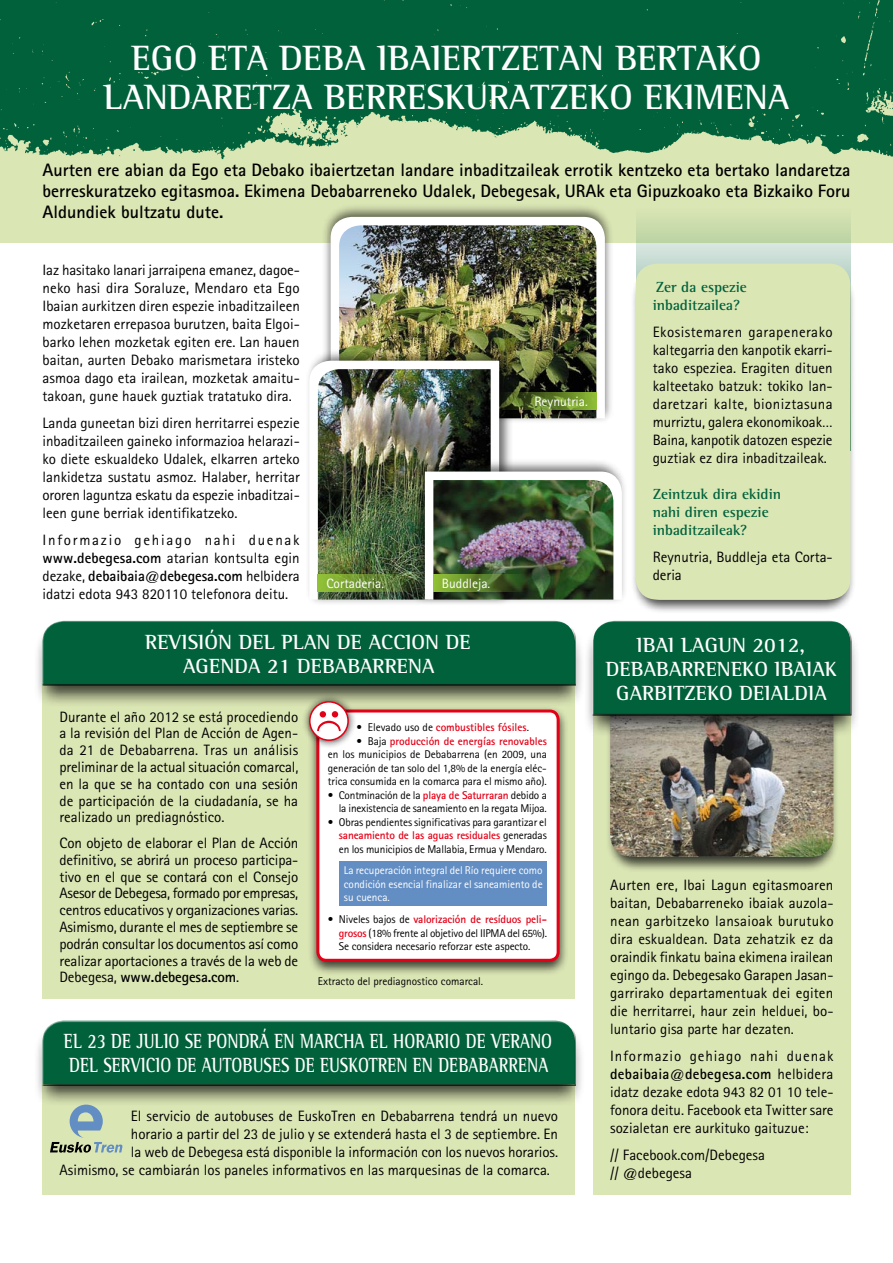
<style>
.page{position:relative;width:893px;height:1263px;background:#fff}
.page>*{position:absolute;margin:0;border:0;box-sizing:border-box;transform-origin:0 0}
.Titulo_1{font:700 36px/39px "Rotis Semi Serif";color:#fff;text-align:center}
.t1{font:700 21px/24px "Rotis Semi Serif";color:#fff;text-align:center}
.t2{font:700 21px/24px "Rotis Semi Serif";color:#fff;scale:.8 1}
.Txt_general{font:700 18px/21px "Rotis Sans Serif";color:#000;text-align:justify}
.Txt_general-2{font:15px/18px "Rotis Sans Serif";color:#000;text-align:justify}
.Titulo_3{font:700 15px/18px "Rotis Semi Serif";color:#00613b}
.Pie_de_foto{font:13.5px "Rotis Sans Serif";color:#fff}
.Txt_general-3{font:11.25px/13.5px "Rotis Sans Serif";letter-spacing:-.01em;color:#000;text-align:justify}
.Txt_general-4{font:11.25px/13.5px "Rotis Sans Serif";color:#fff;text-align:justify}
.Pie_de_foto-2{font:11.25px "Rotis Sans Serif";color:#000}
.Txt_general-5{font:700 11.25px "Rotis Sans Serif";color:#e30117}
.s1{font-weight:700}
.s2{font-weight:400;color:#000}
.s3{font-weight:700;color:#e30117}
</style>
<div class="page">
<div style="left:0;top:0;width:893px;height:242px;background:#dbe6b5"></div>
<img style="left:0;top:0;width:893px;height:160px">
<svg style="left:636px;top:219px;width:214px;height:48px"></svg>
<div style="left:593px;top:714px;width:257px;height:481px;background:#dbe6b5"></div>
<div style="left:43px;top:685px;width:532px;height:314px;background:#dbe6b5"></div>
<div style="left:605px;top:711px;width:234px;height:162px;background:#000;opacity:.75"></div>
<div style="left:631px;top:267px;width:225px;height:346px;background:#000;opacity:.75"></div>
<div style="left:636px;top:264px;width:214px;height:336px;background:#dbe6b5;border-radius:21px"></div>
<div style="left:321px;top:203px;width:293px;height:221px;background:#000;opacity:.6"></div>
<svg style="left:331px;top:217px;width:274px;height:201px;fill:#fff"></svg>
<img style="left:339px;top:225px;width:257px;height:193px">
<div style="left:305px;top:348px;width:208px;height:258px;background:#000;opacity:.6"></div>
<svg style="left:309px;top:361px;width:190px;height:239px"></svg>
<img style="left:318px;top:369px;width:173px;height:231px">
<div style="left:411px;top:458px;width:216px;height:147px;background:#000;opacity:.6"></div>
<svg style="left:425px;top:472px;width:197px;height:128px"></svg>
<img style="left:433px;top:480px;width:180px;height:120px">
<svg style="left:433px;top:574px;width:94px;height:17px;background:#5b7e2a"></svg>
<svg style="left:318px;top:574px;width:102px;height:17px;background:#698b37"></svg>
<svg style="left:499px;top:393px;width:97px;height:17px;background:#5f7b2a"></svg>
<div style="left:583px;top:619px;width:277px;height:118px;background:#000;opacity:.75"></div>
<div style="left:32px;top:619px;width:553px;height:88px;background:#000;opacity:.75"></div>
<img style="left:593px;top:715px;width:257px;height:142px">
<div style="left:592px;top:620px;width:259px;height:94px;background:#fff;opacity:.75"></div>
<div style="left:592px;top:627px;width:260px;height:88px;background:#00613b"></div>
<div style="left:42px;top:620px;width:534px;height:64px;background:#fff;opacity:.75"></div>
<div style="left:42px;top:627px;width:534px;height:59px;background:#00613b"></div>
<div style="left:43px;top:1084px;width:532px;height:111px;background:#dbe6b5"></div>
<div style="left:32px;top:1019px;width:553px;height:88px;background:#000;opacity:.75"></div>
<div style="left:42px;top:1020px;width:533px;height:64px;background:#fff;opacity:.75"></div>
<div style="left:42px;top:1027px;width:534px;height:58px;background:#00613b"></div>
<svg style="left:50px;top:1104px;width:73px;height:48px"></svg>
<div style="left:307px;top:704px;width:262px;height:271px;background:#000;opacity:.75"></div>
<div style="left:318px;top:711px;width:240px;height:249px;background:#fff;border-radius:9px"></div>
<div style="left:340px;top:861px;width:207px;height:44px;background:#638ec4"></div>
<div style="left:316px;top:709px;width:244px;height:253px;border:3px solid #e30117;border-radius:9px"></div>
<div style="left:301px;top:694px;width:56px;height:55px;background:#000;opacity:.75"></div>
<div style="left:310px;top:702px;width:38px;height:38px;background:#fff;border-radius:50%"></div>
<div style="left:309px;top:701px;width:40px;height:40px;border:2px solid #e30117;border-radius:50%"></div>
<svg style="left:317px;top:711px;width:24px;height:20px"></svg>
<p class="Titulo_1" style="left:103px;top:38px;width:688px">EGO ETA DEBA IBAIERTZETAN BERTAKO<br>LANDARETZA BERRESKURATZEKO EKIMENA</p>
<p class="Txt_general" style="left:43px;top:159px;width:809px">Aurten ere abian da Ego eta Debako ibaiertzetan landare inbaditzaileak errotik kentzeko eta bertako landaretza berreskuratzeko egitasmoa. Ekimena Debabarreneko Udalek, Debegesak, URAk eta Gipuzkoako eta Bizkaiko Foru Aldundiek bultzatu dute.</p>
<p class="Txt_general-2" style="left:43px;top:261px;width:259px">Iaz hasitako lanari jarraipena emanez, dagoe&shy;neko hasi dira Soraluze, Mendaro eta Ego Ibaian aurkitzen diren espezie inbaditzaileen mozketaren errepasoa burutzen, baita Elgoi&shy;barko lehen mozketak egiten ere. Lan hauen baitan, aurten Debako marismetara iristeko asmoa dago eta irailean, mozketak amaitu&shy;takoan, gune hauek guztiak tratatuko dira.</p>
<p class="Txt_general-2" style="left:43px;top:414px;width:259px">Landa guneetan bizi diren herritarrei espezie inbaditzaileen gaineko informazioa helarazi&shy;ko diete eskualdeko Udalek, elkarren arteko lankidetza sustatu asmoz. Halaber, herritar ororen laguntza eskatu da espezie inbaditzai&shy;leen gune berriak identifikatzeko.</p>
<p class="Txt_general-2" style="left:43px;top:531px;width:259px">Informazio gehiago nahi duenak <span class="s1">www.debegesa.com</span> atarian kontsulta egin dezake, <span class="s1">debaibaia@debegesa.com</span> helbidera idatzi edota 943 820110 telefonora deitu.</p>
<p class="Pie_de_foto" style="left:326px;top:575px;width:59px">Cortaderia.</p>
<p class="Pie_de_foto" style="left:442px;top:575px;width:50px">Buddleja.</p>
<h2 class="t1" style="left:145px;top:629px;width:327px">REVISIÓN DEL PLAN DE ACCION DE<br>AGENDA 21 DEBABARRENA</h2>
<p class="Pie_de_foto" style="left:534px;top:394px;width:55px">Reynutria.</p>
<p class="Txt_general-2" style="left:60px;top:708px;width:240px;line-height:16.8px">Durante el año 2012 se está procediendo a la revisión del Plan de Acción de Agen&shy;da 21 de Debabarrena. Tras un análisis preliminar de la actual situación comarcal, en la que se ha contado con una sesión de participación de la ciudadanía, se ha realizado un prediagnóstico.</p>
<p class="Txt_general-2" style="left:60px;top:834px;width:240px;line-height:16.8px">Con objeto de elaborar el Plan de Acción definitivo, se abrirá un proceso participa&shy;tivo en el que se contará con el Consejo Asesor de Debegesa, formado por empresas, centros educativos y organizaciones varias.<br>Asimismo, durante el mes de septiembre se podrán consultar los documentos así como realizar aportaciones a través de la web de Debegesa, <span class="s1">www.debegesa.com</span>.</p>
<p class="Txt_general-5" style="left:357px;top:720px;width:174px"><span class="s2">• Elevado uso de</span> combustibles fósiles<span class="s2">.</span></p>
<p class="Txt_general-3" style="left:328px;top:734px;width:221px;text-indent:29px">• Baja <span class="s3">producción de energías renovables </span>en los municipios de Debabarrena (en 2009, una generación de tan solo del 1,8% de la energía eléc&shy;trica consumida en la comarca para el mismo año).</p>
<p class="Txt_general-3" style="left:328px;top:788px;width:220px;text-align:right">• Contminación de la <span class="s3">playa de Saturraran</span> debido a la inexistencia de saneamiento en la regata Mijoa.</p>
<p class="Txt_general-3" style="left:339px;top:815px;width:209px;text-indent:-11px">• Obras pendientes significativas para garantizar el <span class="s3">saneamiento de las aguas residuales</span> generadas en los municipios de Mallabia, Ermua y Mendaro.</p>
<p class="Txt_general-4" style="left:344px;top:864px;width:200px">La recuperación integral del Río requiere como condición esencial finalizar el saneamiento de su cuenca.</p>
<p class="Txt_general-3" style="left:339px;top:913px;width:210px;text-indent:-11px">• Niveles bajos de <span class="s3">valorización de resíduos peli&shy;grosos</span> (18% frente al objetivo del IIPMA del 65%).<br>Se considera necesario reforzar este aspecto.</p>
<p class="Pie_de_foto-2" style="left:318px;top:974px;width:167px">Extracto del prediagnostico comarcal.</p>
<h2 class="t2" style="left:64px;top:1029px;width:612px">EL 23 DE JULIO SE PONDRÁ EN MARCHA EL HORARIO DE VERANO<br>DEL SERVICIO DE AUTOBUSES DE EUSKOTREN EN DEBABARRENA</h2>
<p class="Txt_general-2" style="left:131px;top:1107px;width:429px">El servicio de autobuses de EuskoTren en Debabarrena tendrá un nuevo</p>
<p class="Txt_general-2" style="left:131px;top:1125px;width:429px">horario a partir del 23 de julio y se extenderá hasta el 3 de septiembre. En</p>
<p class="Txt_general-2" style="left:131px;top:1143px;width:429px">la web de Debegesa está disponible la información con los nuevos horarios.</p>
<p class="Txt_general-2" style="left:60px;top:1161px;width:492px">Asimismo, se cambiarán los paneles informativos en las marquesinas de la comarca.</p>
<p class="Titulo_3" style="left:653px;top:278px;width:96px">Zer da espezie inbaditzailea?</p>
<p class="Txt_general-2" style="left:653px;top:323px;width:182px">Ekosistemaren garapenerako kaltegarria den kanpotik ekarri&shy;tako espeziea. Eragiten dituen kalteetako batzuk: tokiko lan&shy;daretzari kalte, bioniztasuna murriztu, galera ekonomikoak… Baina, kanpotik datozen espezie guztiak ez dira inbaditzaileak.</p>
<p class="Titulo_3" style="left:653px;top:485px;width:130px">Zeintzuk dira ekidin nahi diren espezie inbaditzaileak?</p>
<p class="Txt_general-2" style="left:653px;top:548px;width:181px">Reynutria, Buddleja eta Corta&shy;deria</p>
<h2 class="t1" style="left:606px;top:632px;width:232px">IBAI LAGUN 2012,<br>DEBABARRENEKO IBAIAK<br>GARBITZEKO DEIALDIA</h2>
<p class="Txt_general-2" style="left:610px;top:875px;width:225px">Aurten ere, Ibai Lagun egitasmoaren baitan, Debabarreneko ibaiak auzola&shy;nean garbitzeko lansaioak burutuko dira eskualdean. Data zehatzik ez da oraindik finkatu baina ekimena irailean egingo da. Debegesako Garapen Jasan&shy;garrirako departamentuak dei egiten die herritarrei, haur zein helduei, bo&shy;luntario gisa parte har dezaten.</p>
<p class="Txt_general-2" style="left:610px;top:1046px;width:225px">Informazio gehiago nahi duenak <span class="s1">debaibaia@debegesa.com</span> helbidera idatz dezake edota 943 82 01 10 tele&shy;fonora deitu. Facebook eta Twitter sare sozialetan ere aurkituko gaituzue:</p>
<p class="Txt_general-2" style="left:610px;top:1145px;width:156px">// Facebook.com/Debegesa // @debegesa</p>
</div>
